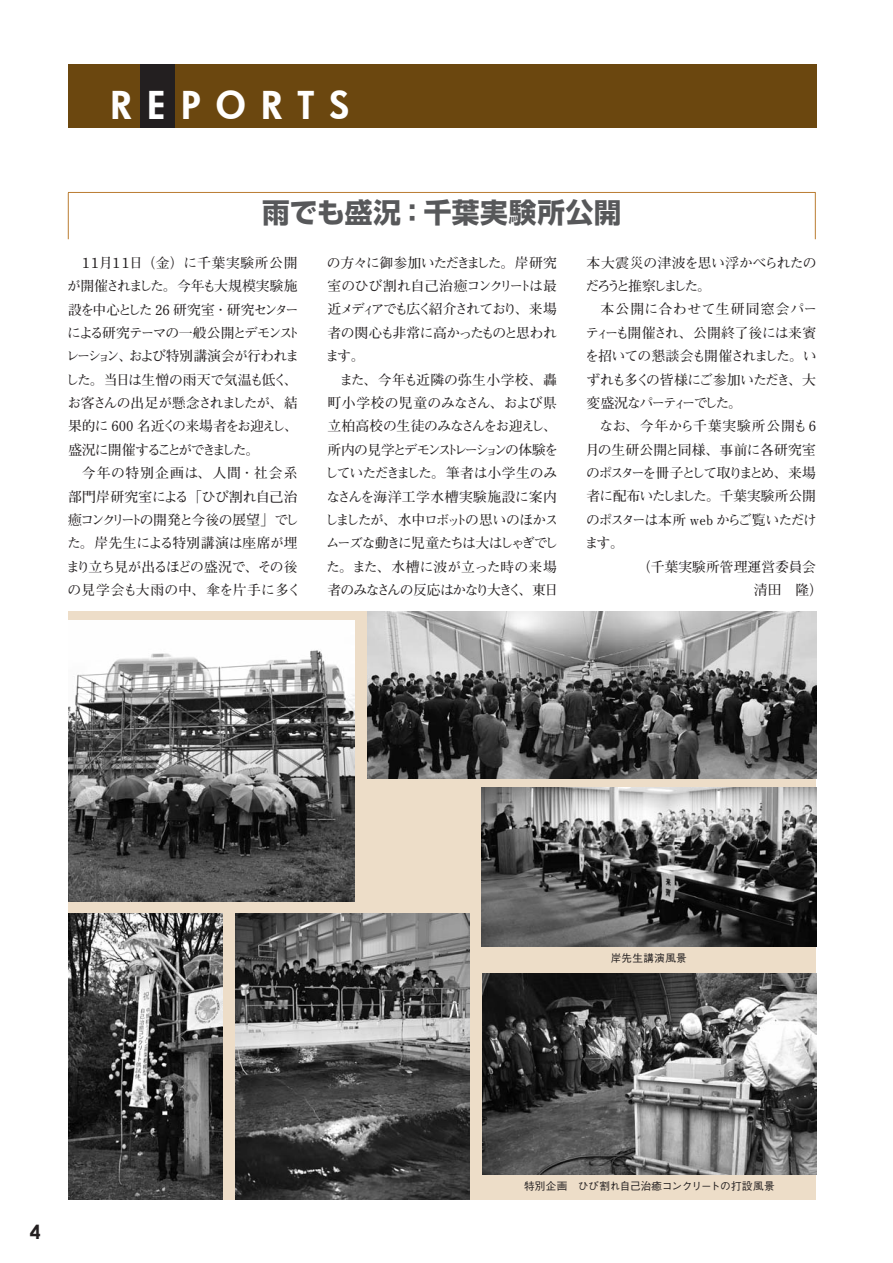
<style>
.page{position:relative;width:893px;height:1263px;background:#fff}
.page>*{position:absolute;margin:0;border:0;box-sizing:border-box;transform-origin:0 0}
.t1{font:800 37.5px "Futura";letter-spacing:.415em;color:#fff}
.t2{font:27.6px "Shin Go Pr 5 Bold 90 msp RKSJ H";letter-spacing:.02em;color:#57585a}
.t3{font:700 19.5px "Century Gothic";color:#231f20}
.t4{font:13.8px/23.4px "Futo Min A101 Pr 5 Bold 90 msp RKSJ H";letter-spacing:-.045em;color:#231f20}
.t5{font:13.8px "Futo Min A101 Pr 5 Bold 90 msp RKSJ H";letter-spacing:-.15em;color:#231f20}
.t6{font:13.8px "Futo Min A101 Pr 5 Bold 90 msp RKSJ H";letter-spacing:-.085em;color:#231f20}
.t7{font:13.8px "Futo Min A101 Pr 5 Bold 90 msp RKSJ H";letter-spacing:-.065em;color:#231f20}
.t8{font:13.8px "Futo Min A101 Pr 5 Bold 90 msp RKSJ H";letter-spacing:-.075em;color:#231f20}
.t9{font:13.8px "Futo Min A101 Pr 5 Bold 90 msp RKSJ H";letter-spacing:-.015em;color:#231f20}
.t10{font:13.8px "Futo Min A101 Pr 5 Bold 90 msp RKSJ H";letter-spacing:.06em;color:#231f20}
.t11{font:13.8px "Futo Min A101 Pr 5 Bold 90 msp RKSJ H";letter-spacing:.015em;color:#231f20}
.t12{font:13.8px "Futo Min A101 Pr 5 Bold 90 msp RKSJ H";letter-spacing:.065em;color:#231f20}
.t13{font:13.8px "Futo Min A101 Pr 5 Bold 90 msp RKSJ H";letter-spacing:-.14em;color:#231f20}
.t14{font:13.8px "Futo Min A101 Pr 5 Bold 90 msp RKSJ H";color:#231f20}
.t15{font:13.8px "Futo Min A101 Pr 5 Bold 90 msp RKSJ H";letter-spacing:-.19em;color:#231f20}
.t16{font:10.65px "Gothic BBB Pr 5 Medium 90 msp RKSJ H";letter-spacing:-.015em;color:#231f20}
.t17{font:10.65px "Gothic BBB Pr 5 Medium 90 msp RKSJ H";letter-spacing:.015em;color:#231f20}
</style>
<div class="page">
<div style="left:68px;top:64px;width:748px;height:64px;background:#6b470f"></div>
<div style="left:140px;top:64px;width:34px;height:64px;background:#231f20"></div>
<div style="left:68px;top:611px;width:747px;height:588px;background:#edddc8"></div>
<hr style="left:68px;top:192px;width:748px;height:1px;background:#ba7c31">
<hr style="left:68px;top:193px;width:1px;height:46px;background:#ba7c31">
<hr style="left:815px;top:193px;width:1px;height:46px;background:#ba7c31">
<img style="left:368px;top:611px;width:448px;height:167px">
<img style="left:68px;top:621px;width:286px;height:281px">
<img style="left:68px;top:913px;width:154px;height:286px">
<img style="left:236px;top:913px;width:234px;height:286px">
<img style="left:481px;top:788px;width:335px;height:158px">
<img style="left:483px;top:973px;width:333px;height:201px">
<p class="t1" style="left:111px;top:80px;width:240px">REPORTS</p>
<p class="t2" style="left:262px;top:202px;width:361px">雨でも盛況：千葉実験所公開</p>
<p class="t4" style="left:65px;top:253px;width:237px">　１１月１１日（金）に千葉実験所公開が開催されました。今年も大規模実験施設を中心とした 26 研究室・研究センターによる研究テーマの一般公開とデモンストレーション、および特別講演会が行われました。当日は生憎の雨天で気温も低く、お客さんの出足が懸念されましたが、結果的に 600 名近くの来場者をお迎えし、盛況に開催することができました。<br>　今年の特別企画は、人間・社会系部門岸研究室による「ひび割れ自己治癒コンクリートの開発と今後の展望」でした。岸先生による特別講演は座席が埋まり立ち見が出るほどの盛況で、その後の見学会も大雨の中、傘を片手に多く</p>
<p class="t4" style="left:325px;top:253px;width:235px">の方々に御参加いただきました。岸研究室のひび割れ自己治癒コンクリートは最近メディアでも広く紹介されており、来場者の関心も非常に高かったものと思われます。<br>　また、今年も近隣の弥生小学校、轟町小学校の児童のみなさん、および県立柏高校の生徒のみなさんをお迎えし、所内の見学とデモンストレーションの体験をしていただきました。筆者は小学生のみなさんを海洋工学水槽実験施設に案内しましたが、水中ロボットの思いのほかスムーズな動きに児童たちは大はしゃぎでした。また、水槽に波が立った時の来場者のみなさんの反応はかなり大きく、東日</p>
<p class="t9" style="left:587px;top:257px;width:232px">本大震災の津波を思い浮かべられたの</p>
<p class="t15" style="left:586px;top:281px;width:127px">だろうと推察しました。</p>
<p class="t12" style="left:587px;top:304px;width:232px">　本公開に合わせて生研同窓会パー</p>
<p class="t4" style="left:586px;top:323px;width:232px">ティーも開催され、公開終了後には来賓</p>
<p class="t7" style="left:585px;top:351px;width:233px">を招いての懇談会も開催されました。い</p>
<p class="t8" style="left:586px;top:374px;width:231px">ずれも多くの皆様にご参加いただき、大</p>
<p class="t13" style="left:587px;top:398px;width:157px">変盛況なパーティーでした。</p>
<p class="t10" style="left:587px;top:421px;width:231px">　なお、今年から千葉実験所公開も6</p>
<p class="t11" style="left:585px;top:444px;width:232px">月の生研公開と同様、事前に各研究室</p>
<p class="t5" style="left:586px;top:468px;width:232px">のポスターを冊子として取りまとめ、来場</p>
<p class="t4" style="left:587px;top:486px;width:231px">者に配布いたしました。千葉実験所公開</p>
<p class="t6" style="left:586px;top:514px;width:232px">のポスターは本所 web からご覧いただけ</p>
<p class="t4" style="left:585px;top:533px;width:41px">ます。</p>
<p class="t14" style="left:637px;top:561px;width:181px">（千葉実験所管理運営委員会</p>
<p class="t4" style="left:754px;top:580px;width:71px">清田　隆）</p>
<p class="t3" style="left:30px;top:1219px;width:12px">4</p>
<p class="t17" style="left:611px;top:954px;width:78px">岸先生講演風景</p>
<p class="t16" style="left:524px;top:1182px;width:252px">特別企画　ひび割れ自己治癒コンクリートの打設風景</p>
</div>
